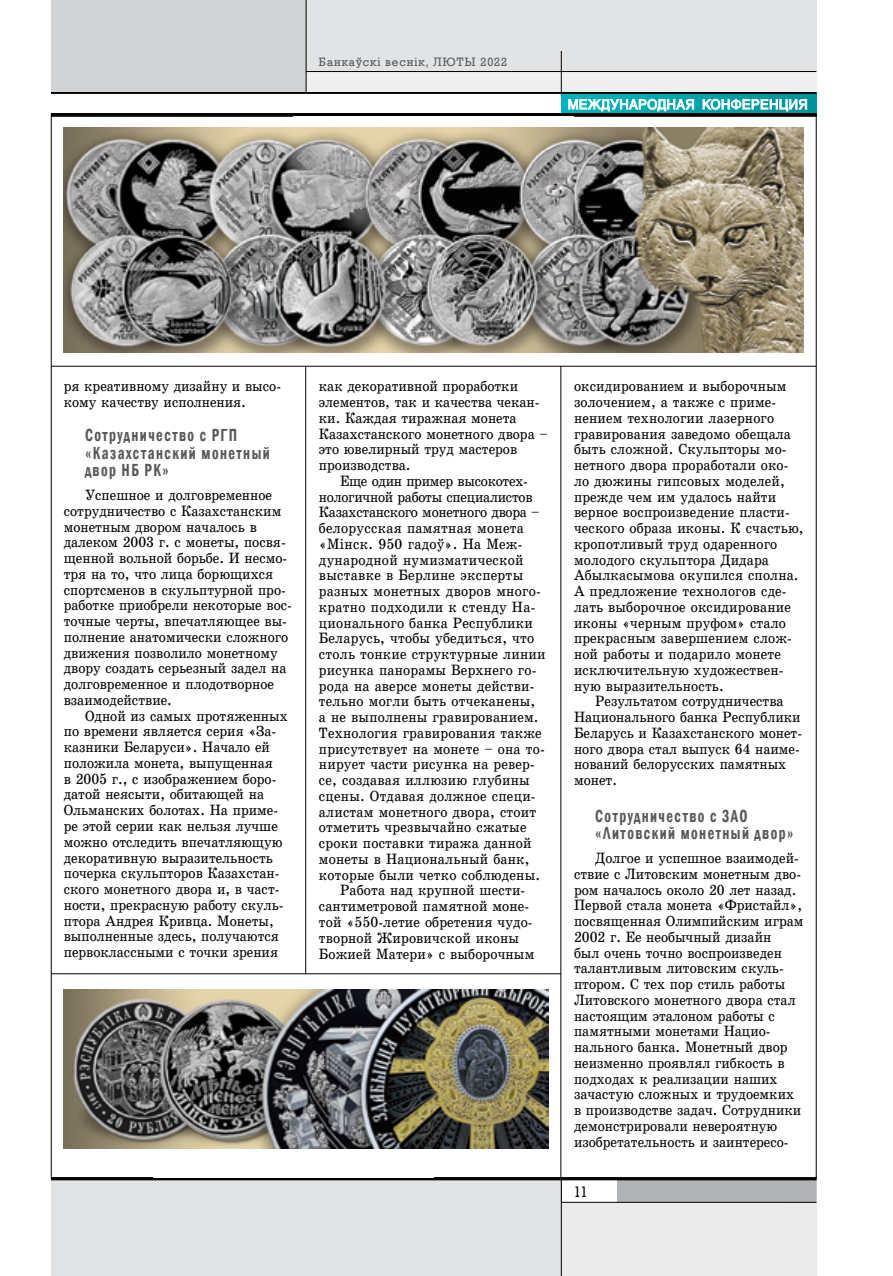
<style>
.page{position:relative;width:893px;height:1276px;background:#fff}
.page>*{position:absolute;margin:0;border:0;box-sizing:border-box;transform-origin:0 0}
.t1{font:600 condensed 18px/17.2px "Franklin Gothic";letter-spacing:.1em;color:#58595b;scale:.8 1}
.t2{font:15px/15.8px "School Book C";color:#000;scale:.9 1}
.t3{font:15px "School Book C";letter-spacing:.02em;color:#000;scale:.9 1}
.t4{font:15px "School Book C";letter-spacing:-.02em;color:#000;scale:.9 1}
.t5{font:15px "Rodeo";color:#000;scale:.9 1}
.t6{font:13.5px "AG Helvetica";letter-spacing:.04em;color:#fff;scale:.95 1}
.t7{font:12px "Rodeo";letter-spacing:.08em;color:#58595b}
</style>
<div class="page">
<div style="left:561px;top:94px;width:255px;height:21px;background:linear-gradient(to right,#00b5bc,#029399)"></div>
<svg style="left:568px;top:97px;width:126px;height:15px;background:#63cbcf"></svg>
<svg style="left:702px;top:99px;width:105px;height:13px"></svg>
<hr style="left:305px;top:115px;width:1px;height:1063px;background:#000">
<hr style="left:561px;top:115px;width:1px;height:1063px;background:#000">
<div style="left:51px;top:0;width:255px;height:93px;background:#d1d3d4"></div>
<div style="left:306px;top:0;width:510px;height:72px;background:#e2e3e4"></div>
<div style="left:306px;top:72px;width:510px;height:21px;background:#efeff0"></div>
<hr style="left:306px;top:0;width:1px;height:93px;background:#000">
<hr style="left:306px;top:71px;width:510px;height:1px;background:#000">
<hr style="left:561px;top:51px;width:1px;height:43px;background:#000">
<div style="left:561px;top:1202px;width:255px;height:74px;background:#ebebec"></div>
<svg style="left:616px;top:1180px;width:200px;height:22px;background:#adafb1"></svg>
<div style="left:51px;top:1180px;width:510px;height:96px;background:#e2e3e4"></div>
<hr style="left:562px;top:1202px;width:254px;height:1px;background:#000">
<hr style="left:51px;top:1177px;width:765px;height:3px;background:#000">
<hr style="left:561px;top:1178px;width:1px;height:98px;background:#000">
<hr style="left:51px;top:92px;width:765px;height:2px;background:#000">
<hr style="left:51px;top:113px;width:765px;height:3px;background:#000">
<div style="left:293px;top:116px;width:281px;height:250px;background:#fff"></div>
<div style="left:153px;top:974px;width:281px;height:203px;background:#fff"></div>
<hr style="left:51px;top:366px;width:765px;height:1px;background:#000">
<hr style="left:51px;top:973px;width:510px;height:1px;background:#000">
<img style="left:64px;top:989px;width:485px;height:159px">
<img style="left:64px;top:128px;width:740px;height:225px">
<p class="t7" style="left:319px;top:55px;width:190px">Банкаўскі веснік, ЛЮТЫ 2022</p>
<p class="t6" style="left:568px;top:97px;width:254px">МЕЖДУНАРОДНАЯ КОНФЕРЕНЦИЯ</p>
<p class="t2" style="left:64px;top:378px;width:243px">ря креативному дизайну и высо&shy;кому качеству исполнения.</p>
<p class="t1" style="left:85px;top:426px;width:232px">Сотрудничество с РГП «Казахстанский монетный двор НБ РК»</p>
<p class="t2" style="left:64px;top:487px;width:255px;text-indent:21px">Успешное и долговременное сотрудничество с Казахстанским монетным двором началось в далеком 2003 г. с монеты, посвя&shy;щенной вольной борьбе. И несмо&shy;тря на то, что лица борющихся спортсменов в скульптурной про&shy;работке приобрели некоторые вос&shy;точные черты, впечатляющее вы&shy;полнение анатомически сложного движения позволило монетному двору создать серьезный задел на долговременное и плодотворное взаимодействие.</p>
<p class="t2" style="left:64px;top:708px;width:250px;text-indent:21px">Одной из самых протяженных по времени является серия «За&shy;казники Беларуси». Начало ей положила монета, выпущенная<br>в 2005 г., с изображением боро&shy;датой неясыти, обитающей на<br>Ольманских болотах. На приме&shy;ре этой серии как нельзя лучше можно отследить впечатляющую декоративную выразительность почерка скульпторов Казахстан&shy;ского монетного двора и, в част&shy;ности, прекрасную работу скуль&shy;птора Андрея Кривца. Монеты, выполненные здесь, получаются первоклассными с точки зрения</p>
<p class="t2" style="left:319px;top:378px;width:256px">как декоративной проработки элементов, так и качества чекан&shy;ки. Каждая тиражная монета<br>Казахстанского монетного двора – это ювелирный труд мастеров производства.</p>
<p class="t4" style="left:340px;top:473px;width:210px">Еще один пример высокотех-</p>
<p class="t4" style="left:319px;top:488px;width:239px">нологичной работы специалистов</p>
<p class="t4" style="left:319px;top:504px;width:246px">Казахстанского монетного двора –</p>
<p class="t3" style="left:319px;top:520px;width:229px">белорусская памятная монета</p>
<p class="t3" style="left:319px;top:536px;width:228px">«Мінск. 950 гадоў». На Меж-</p>
<p class="t3" style="left:319px;top:551px;width:229px">дународной нумизматической</p>
<p class="t3" style="left:319px;top:567px;width:229px">выставке в Берлине эксперты</p>
<p class="t3" style="left:319px;top:583px;width:248px">разных монетных дворов много-</p>
<p class="t3" style="left:319px;top:599px;width:242px">кратно подходили к стенду На-</p>
<p class="t2" style="left:319px;top:615px;width:239px">ционального банка Республики</p>
<p class="t2" style="left:319px;top:630px;width:241px">Беларусь, чтобы убедиться, что</p>
<p class="t2" style="left:319px;top:646px;width:253px">столь тонкие структурные линии</p>
<p class="t2" style="left:319px;top:662px;width:243px">рисунка панорамы Верхнего го-</p>
<p class="t2" style="left:319px;top:678px;width:241px">рода на аверсе монеты действи-</p>
<p class="t2" style="left:319px;top:693px;width:242px">тельно могли быть отчеканены,</p>
<p class="t2" style="left:319px;top:709px;width:246px">а не выполнены гравированием.</p>
<p class="t2" style="left:319px;top:725px;width:249px">Технология гравирования также</p>
<p class="t2" style="left:319px;top:741px;width:252px">присутствует на монете – она то-</p>
<p class="t2" style="left:319px;top:756px;width:242px">нирует части рисунка на ревер-</p>
<p class="t2" style="left:319px;top:772px;width:236px">се, создавая иллюзию глубины</p>
<p class="t2" style="left:319px;top:788px;width:242px">сцены. Отдавая должное специ-</p>
<p class="t2" style="left:319px;top:804px;width:243px">алистам монетного двора, стоит</p>
<p class="t2" style="left:319px;top:819px;width:232px">отметить чрезвычайно сжатые</p>
<p class="t2" style="left:319px;top:835px;width:238px">сроки поставки тиража данной</p>
<p class="t2" style="left:319px;top:851px;width:236px">монеты в Национальный банк,</p>
<p class="t2" style="left:319px;top:867px;width:247px">которые были четко соблюдены.</p>
<p class="t2" style="left:340px;top:882px;width:207px">Работа над крупной шести-</p>
<p class="t2" style="left:319px;top:898px;width:235px">сантиметровой памятной моне-</p>
<p class="t2" style="left:319px;top:914px;width:239px">той «550-летие обретения чудо-</p>
<p class="t2" style="left:319px;top:930px;width:224px">творной Жировичской иконы</p>
<p class="t2" style="left:319px;top:945px;width:241px">Божией Матери» с выборочным</p>
<p class="t2" style="left:574px;top:378px;width:257px">оксидированием и выборочным золочением, а также с приме&shy;нением технологии лазерного гравирования заведомо обещала быть сложной. Скульпторы мо&shy;нетного двора проработали око&shy;ло дюжины гипсовых моделей, прежде чем им удалось найти верное воспроизведение пласти&shy;ческого образа иконы. К счастью, кропотливый труд одаренного молодого скульптора Дидара<br>Абылкасымова окупился сполна.<br>А предложение технологов сде&shy;лать выборочное оксидирование иконы «черным пруфом» стало прекрасным завершением слож&shy;ной работы и подарило монете исключительную художествен&shy;ную выразительность.</p>
<p class="t2" style="left:574px;top:693px;width:255px;text-indent:21px">Результатом сотрудничества<br>Национального банка Республики<br>Беларусь и Казахстанского монет&shy;ного двора стал выпуск 64 наиме&shy;нований белорусских памятных монет.</p>
<p class="t1" style="left:595px;top:806px;width:249px">Сотрудничество с ЗАО «Литовский монетный двор»</p>
<p class="t2" style="left:574px;top:850px;width:256px;text-indent:21px">Долгое и успешное взаимодей&shy;ствие с Литовским монетным дво&shy;ром началось около 20 лет назад.<br>Первой стала монета «Фристайл», посвященная Олимпийским играм<br>2002 г. Ее необычный дизайн<br>был очень точно воспроизведен талантливым литовским скуль&shy;птором. С тех пор стиль работы<br>Литовского монетного двора стал настоящим эталоном работы с памятными монетами Нацио&shy;нального банка. Монетный двор неизменно проявлял гибкость в подходах к реализации наших зачастую сложных и трудоемких в производстве задач. Сотрудники демонстрировали невероятную изобретательность и заинтересо-</p>
<p class="t5" style="left:574px;top:1183px;width:16px">11</p>
</div>
